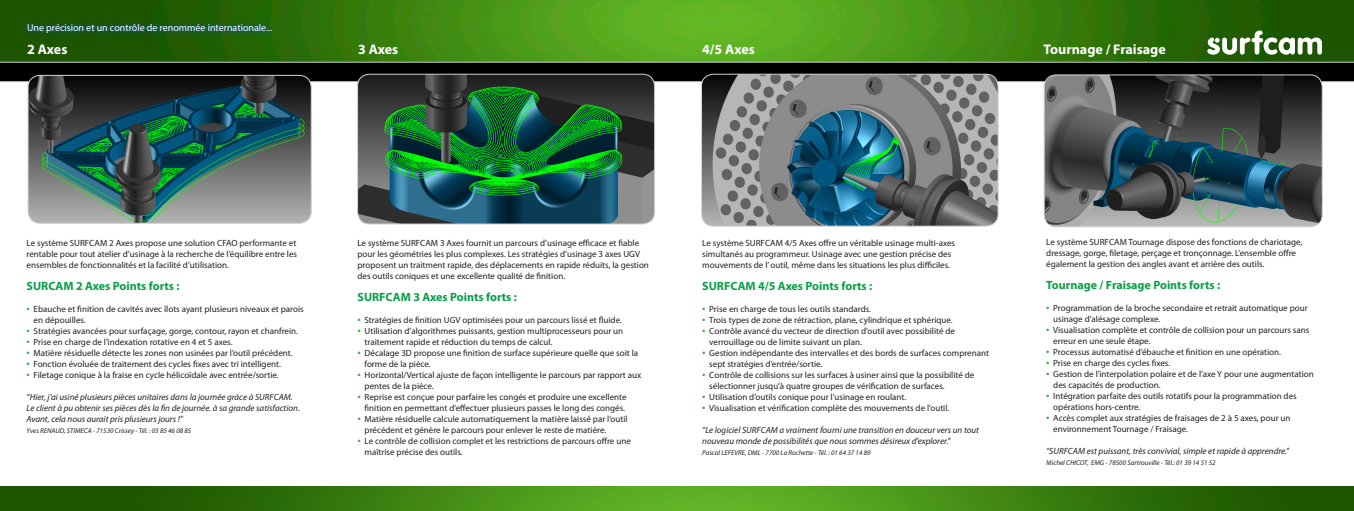
<style>
.page{position:relative;width:1354px;height:511px;background:#fff}
.page>*{position:absolute;margin:0;border:0;box-sizing:border-box;transform-origin:0 0}
.t1{font:700 14px "Myriad Pro";color:#fff}
.t2{font:700 12px "Myriad Pro";color:#0a9f46}
.t3{font:10px "Myriad Pro";color:#fff}
.t4{font:9px/11px "Myriad Pro";color:#231f20}
.t5{font:italic 9px/11px "Myriad Pro";color:#231f20}
.t6{font:italic 7px "Myriad Pro";color:#231f20}
.s1{font-size:12px;color:#40ae49}
</style>
<div class="page">
<img style="left:0;top:0;width:1354px;height:62px">
<svg style="left:0;top:62px;width:1354px;height:20px;background:#0f0f0f"></svg>
<img style="left:0;top:486px;width:1354px;height:24px">
<svg style="left:1207px;top:31px;width:114px;height:24px"></svg>
<img style="left:1044px;top:75px;width:278px;height:152px">
<div style="left:1043px;top:74px;width:279px;height:153px;border:1px solid #d1d2d4;border-radius:12px"></div>
<img style="left:357px;top:74px;width:297px;height:150px">
<div style="left:357px;top:74px;width:298px;height:150px;border:1px solid #d1d2d4;border-radius:12px"></div>
<img style="left:28px;top:75px;width:283px;height:148px">
<div style="left:28px;top:75px;width:284px;height:149px;border:1px solid #d1d2d4;border-radius:12px"></div>
<svg style="left:23px;top:20px;width:254px;height:18px;background:#18571d"></svg>
<img style="left:701px;top:74px;width:297px;height:152px">
<div style="left:701px;top:74px;width:297px;height:152px;border:1px solid #d1d2d4;border-radius:12px"></div>
<p class="t3" style="left:27px;top:22px;width:247px">Une précision et un contrôle de renommée internationale...</p>
<p class="t1" style="left:27px;top:40px;width:42px">2 Axes</p>
<p class="t1" style="left:358px;top:40px;width:42px">3 Axes</p>
<p class="t1" style="left:702px;top:40px;width:54px">4/5 Axes</p>
<p class="t1" style="left:1043px;top:40px;width:124px">Tournage / Fraisage</p>
<p class="t4" style="left:27px;top:237px;width:272px;text-align:justify">Le système SURFCAM 2 Axes propose une solution CFAO performante et rentable pour tout atelier d’usinage à la recherche de l’équilibre entre les ensembles de fonctionnalités et la facilité d’utilisation.</p>
<p class="t2" style="left:27px;top:278px;width:155px">SURCAM 2 Axes Points forts :</p>
<p class="t4" style="left:34px;top:303px;width:272px;text-indent:-7px"><span class="s1">•</span> Ebauche et finition de cavités avec îlots ayant plusieurs niveaux et parois en dépouilles.</p>
<p class="t4" style="left:27px;top:325px;width:273px"><span class="s1">•</span> Stratégies avancées pour surfaçage, gorge, contour, rayon et chanfrein.</p>
<p class="t4" style="left:27px;top:336px;width:207px"><span class="s1">•</span> Prise en charge de l’indexation rotative en 4 et 5 axes.</p>
<p class="t4" style="left:27px;top:347px;width:267px"><span class="s1">•</span> Matière résiduelle détecte les zones non usinées par l’outil précédent.</p>
<p class="t4" style="left:27px;top:358px;width:256px"><span class="s1">•</span> Fonction évoluée de traitement des cycles fixes avec tri intelligent.</p>
<p class="t4" style="left:27px;top:369px;width:254px"><span class="s1">•</span> Filetage conique à la fraise en cycle hélicoïdale avec entrée/sortie.</p>
<p class="t5" style="left:27px;top:391px;width:268px">“Hier, j’ai usiné plusieurs pièces unitaires dans la journée gràce à SURFCAM.</p>
<p class="t5" style="left:27px;top:402px;width:275px">Le client à pu obtenir ses pièces dès la fin de journée. à sa grande satisfaction.</p>
<p class="t5" style="left:27px;top:413px;width:158px">Avant, cela nous aurait pris plusieurs jours !”</p>
<p class="t6" style="left:27px;top:426px;width:166px">Yves RENAUD, STIMECA - 71530 Crissey - Tél. : 03 85 46 08 85</p>
<p class="t4" style="left:357px;top:237px;width:293px">Le système SURFCAM 3 Axes fournit un parcours d’usinage efficace et fiable pour les géométries les plus complexes. Les stratégies d’usinage 3 axes UGV proposent un traitment rapide, des déplacements en rapide réduits, la gestion des outils coniques et une excellente qualité de finition.</p>
<p class="t2" style="left:357px;top:289px;width:161px">SURFCAM 3 Axes Points forts :</p>
<p class="t4" style="left:357px;top:314px;width:266px"><span class="s1">•</span> Stratégies de finition UGV optimisées pour un parcours lissé et fluide.</p>
<p class="t4" style="left:364px;top:325px;width:260px;text-indent:-7px"><span class="s1">•</span> Utilisation d’algorithmes puissants, gestion multiprocesseurs pour un traitement rapide et réduction du temps de calcul.</p>
<p class="t4" style="left:364px;top:347px;width:275px;text-indent:-7px"><span class="s1">•</span> Décalage 3D propose une finition de surface supérieure quelle que soit la forme de la pièce.</p>
<p class="t4" style="left:364px;top:369px;width:278px;text-indent:-7px"><span class="s1">•</span> Horizontal/Vertical ajuste de façon intelligente le parcours par rapport aux pentes de la pièce.</p>
<p class="t4" style="left:357px;top:391px;width:271px;text-align:right"><span class="s1">•</span> Reprise est conçue pour parfaire les congés et produire une excellente finition en permettant d’effectuer plusieurs passes le long des congés.</p>
<p class="t4" style="left:364px;top:413px;width:265px;text-indent:-7px"><span class="s1">•</span> Matière résiduelle calcule automatiquement la matière laissé par l’outil précédent et génère le parcours pour enlever le reste de matière.</p>
<p class="t4" style="left:364px;top:435px;width:268px;text-indent:-7px"><span class="s1">•</span> Le contrôle de collision complet et les restrictions de parcours offre une maîtrise précise des outils.</p>
<p class="t4" style="left:702px;top:237px;width:254px">Le système SURFCAM 4/5 Axes offre un véritable usinage multi-axes simultanés au programmeur. Usinage avec une gestion précise des mouvements de l’ outil, même dans les situations les plus difficiles.</p>
<p class="t2" style="left:702px;top:278px;width:172px">SURFCAM 4/5 Axes Points forts :</p>
<p class="t4" style="left:702px;top:303px;width:170px"><span class="s1">•</span> Prise en charge de tous les outils standards.</p>
<p class="t4" style="left:702px;top:314px;width:252px"><span class="s1">•</span> Trois types de zone de rétraction, plane, cylindrique et sphérique.</p>
<p class="t4" style="left:709px;top:325px;width:247px;text-indent:-7px"><span class="s1">•</span> Contrôle avancé du vecteur de direction d’outil avec possibilité de verrouillage ou de limite suivant un plan.</p>
<p class="t4" style="left:709px;top:347px;width:281px;text-indent:-7px"><span class="s1">•</span> Gestion indépendante des intervalles et des bords de surfaces comprenant sept stratégies d’entrée/sortie.</p>
<p class="t4" style="left:709px;top:369px;width:267px;text-indent:-7px"><span class="s1">•</span> Contrôle de collisions sur les surfaces à usiner ainsi que la possibilité de sélectionner jusqu’à quatre groupes de vérification de surfaces.</p>
<p class="t4" style="left:702px;top:391px;width:206px"><span class="s1">•</span> Utilisation d’outils conique pour l’usinage en roulant.</p>
<p class="t4" style="left:702px;top:402px;width:248px"><span class="s1">•</span> Visualisation et vérification complète des mouvements de l’outil.</p>
<p class="t5" style="left:702px;top:424px;width:278px">“Le logiciel SURFCAM a vraiment fourni une transition en douceur vers un tout nouveau monde de possibilités que nous sommes désireux d’explorer.”</p>
<p class="t6" style="left:702px;top:448px;width:170px">Pascal LEFEVRE, DML - 7700 La Rochette - Tél. : 01 64 37 14 89</p>
<p class="t4" style="left:1046px;top:236px;width:258px">Le système SURFCAM Tournage dispose des fonctions de chariotage, dressage, gorge, filetage, perçage et tronçonnage. L’ensemble offre également la gestion des angles avant et arrière des outils.</p>
<p class="t2" style="left:1046px;top:277px;width:175px">Tournage / Fraisage Points forts :</p>
<p class="t4" style="left:1053px;top:302px;width:256px;text-indent:-7px"><span class="s1">•</span> Programmation de la broche secondaire et retrait automatique pour usinage d’alésage complexe.</p>
<p class="t4" style="left:1053px;top:324px;width:258px;text-indent:-7px"><span class="s1">•</span> Visualisation complète et contrôle de collision pour un parcours sans erreur en une seule étape.</p>
<p class="t4" style="left:1046px;top:346px;width:236px"><span class="s1">•</span> Processus automatisé d’ébauche et finition en une opération.</p>
<p class="t4" style="left:1046px;top:357px;width:125px"><span class="s1">•</span> Prise en charge des cycles fixes.</p>
<p class="t4" style="left:1053px;top:368px;width:262px;text-indent:-7px"><span class="s1">•</span> Gestion de l’interpolation polaire et de l’axe Y pour une augmentation des capacités de production.</p>
<p class="t4" style="left:1053px;top:390px;width:245px;text-indent:-7px"><span class="s1">•</span> Intégration parfaite des outils rotatifs pour la programmation des opérations hors-centre.</p>
<p class="t4" style="left:1053px;top:412px;width:239px;text-indent:-7px"><span class="s1">•</span> Accès complet aux stratégies de fraisages de 2 à 5 axes, pour un environnement Tournage / Fraisage.</p>
<p class="t5" style="left:1046px;top:445px;width:244px">“SURFCAM est puissant, très convivial, simple et rapide à apprendre.”</p>
<p class="t6" style="left:1046px;top:458px;width:171px">Michel CHICOT, EMG - 78500 Sartrouville - Tél.: 01 39 14 51 52</p>
</div>
